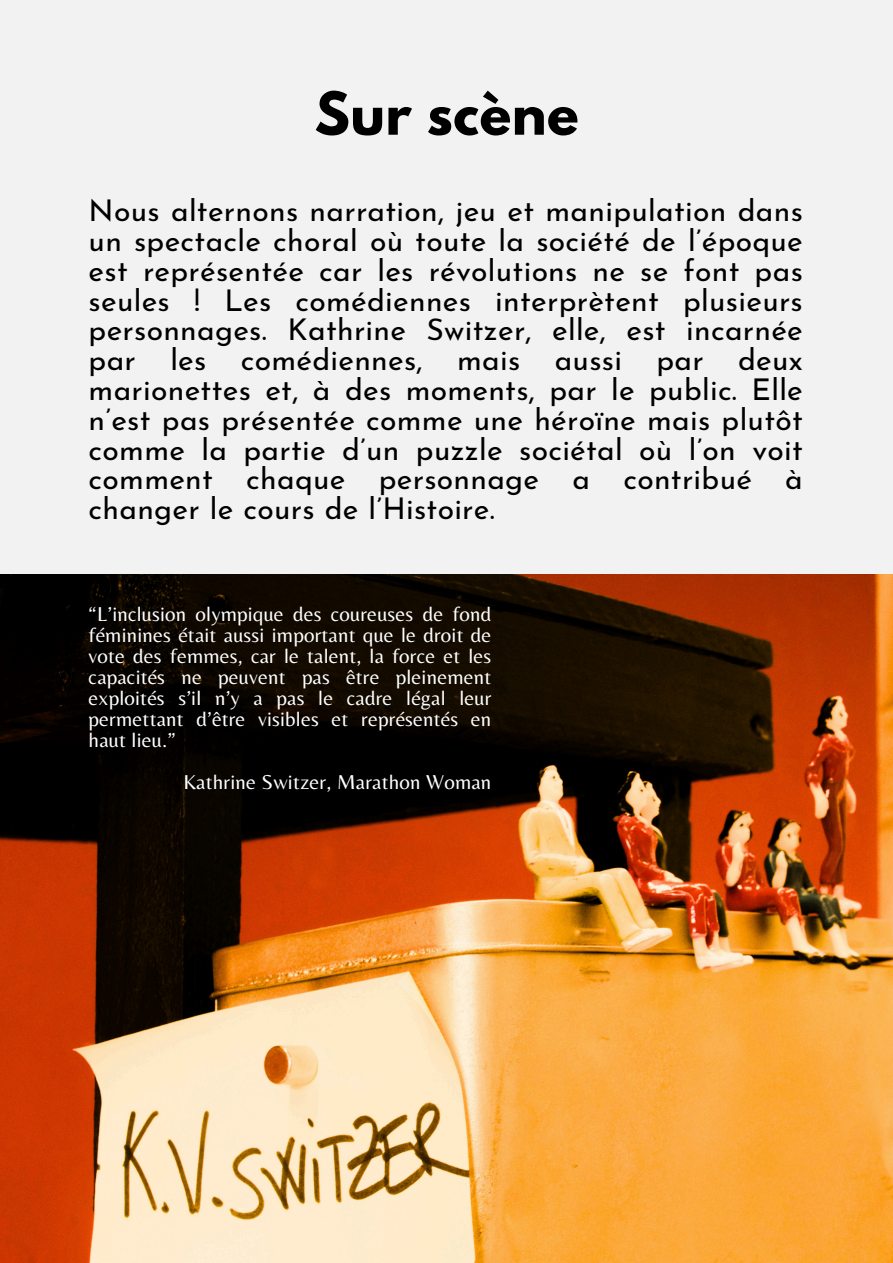
<style>
.page{position:relative;width:893px;height:1263px;background:#f2f2f3}
.page>*{position:absolute;margin:0;border:0;box-sizing:border-box;transform-origin:0 0}
.t1{font:700 52.5px "League Spartan";letter-spacing:.01em;color:#000}
.t2{font:30px/29.8px "Josefin Sans";letter-spacing:.01em;color:#000;text-align:justify}
.t3{font:20.92px/20.9px "Belleza";letter-spacing:.01em;color:#fff;text-align:justify}
</style>
<div class="page">
<img style="left:0;top:574px;width:893px;height:689px">
<h1 class="t1" style="left:314px;top:87px;width:266px">Sur scène</h1>
<h2 class="t2" style="left:89px;top:199px;width:716px">Nous alternons narration, jeu et manipulation dans un spectacle choral où toute la société de l’époque est représentée car les révolutions ne se font pas seules ! Les comédiennes interprètent plusieurs personnages. Kathrine Switzer, elle, est incarnée par les comédiennes, mais aussi par deux marionettes et, à des moments, par le public. Elle n’est pas présentée comme une héroïne mais plutôt comme la partie d’un puzzle sociétal où l’on voit comment chaque personnage a contribué</h2>
<h2 class="t2" style="left:785px;top:467px;width:19px">à</h2>
<h2 class="t2" style="left:89px;top:497px;width:408px">changer le cours de l’Histoire.</h2>
<p class="t3" style="left:89px;top:603px;width:404px">“L’inclusion olympique des coureuses de fond féminines était aussi important que le droit de vote des femmes, car le talent, la force et les capacités ne peuvent pas être pleinement exploités s’il n’y a pas le cadre légal leur permettant d’être visibles et représentés en haut lieu.”</p>
<p class="t3" style="left:183px;top:771px;width:309px">Kathrine Switzer, Marathon Woman</p>
</div>
